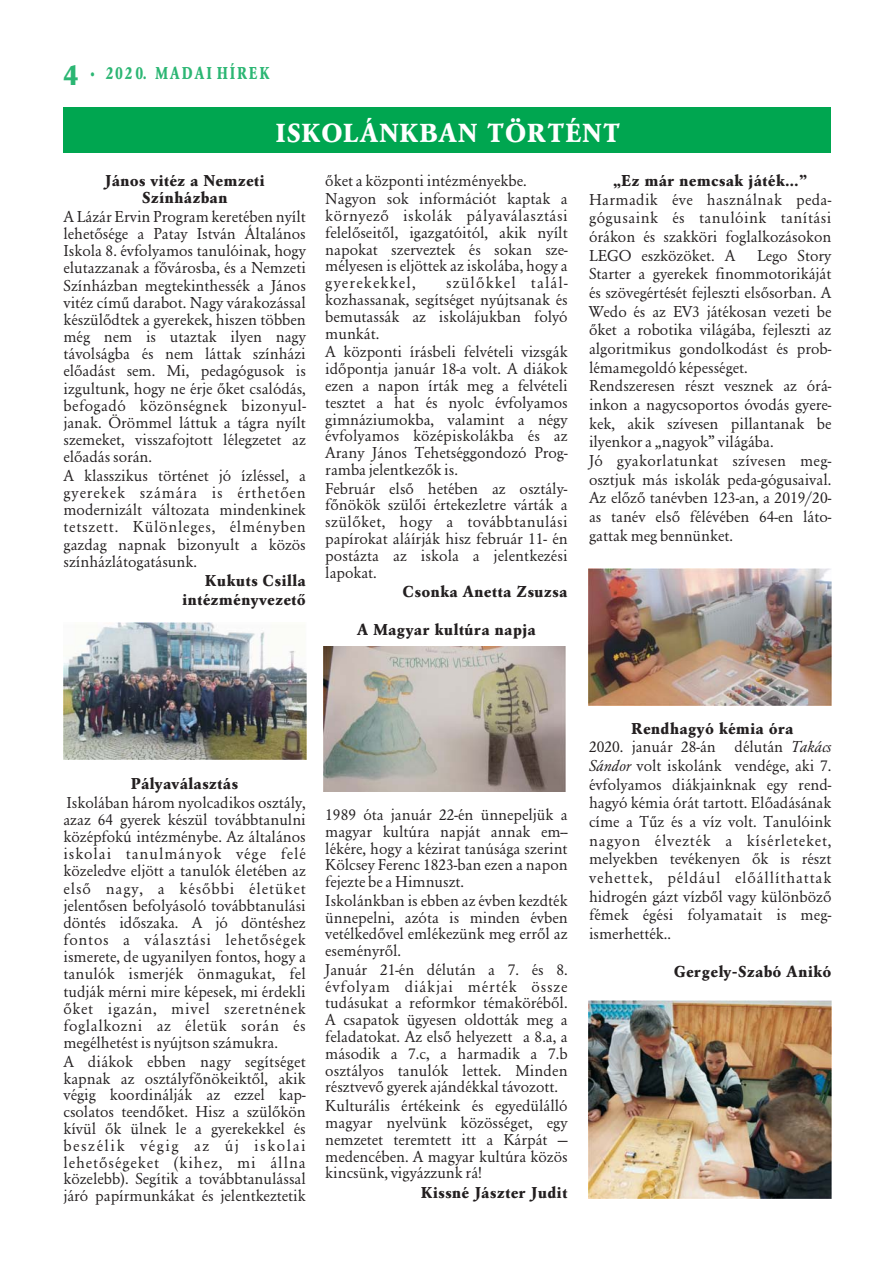
<style>
.page{position:relative;width:893px;height:1263px;background:#fff}
.page>*{position:absolute;margin:0;border:0;box-sizing:border-box;transform-origin:0 0}
.t1{font:36px "H Garamond Normal";color:#2bb673;scale:.8 1}
.t2{font:700 27.3px "H Garamond Normal";color:#fff}
.t3{font:700 18px "H Garamond Normal";letter-spacing:.11em;color:#2bb673;scale:.8 1}
.t4{font:16.5px/16.8px "H Garamond Normal";color:#231f20;text-align:justify}
.t5{font:700 16.5px/17.1px "H Garamond Normal";color:#231f20;text-align:center}
.s1{font-size:30px}
.s2{font-weight:700}
.s3{font-style:italic}
</style>
<div class="page">
<div style="left:63px;top:107px;width:768px;height:46px;background:#00a650"></div>
<img style="left:63px;top:622px;width:243px;height:137px">
<img style="left:589px;top:568px;width:242px;height:137px">
<img style="left:589px;top:1000px;width:243px;height:198px">
<img style="left:323px;top:647px;width:243px;height:144px">
<p class="t3" style="left:62px;top:66px;width:261px"><span class="s1">4</span> 2020. MADAI HÍREK</p>
<h1 class="t1" style="left:90px;top:50px;width:9px">.</h1>
<h2 class="t2" style="left:275px;top:122px;width:347px">ISKOLÁNKBAN TÖRTÉNT</h2>
<p class="t5" style="left:104px;top:173px;width:162px">János vitéz a Nemzeti<br>Színházban</p>
<p class="t4" style="left:63px;top:209px;width:244px">A Lázár Ervin Program keretében nyílt lehetõsége a Patay István Általános Iskola 8. évfolyamos tanulóinak, hogy elutazzanak a fõvárosba, és a Nemzeti Színházban megtekinthessék a János vitéz címû darabot. Nagy várakozással készülõdtek a gyerekek, hiszen többen még nem is utaztak ilyen nagy távolságba és nem láttak színházi elõadást sem. Mi, pedagógusok is izgultunk, hogy ne érje õket csalódás, befogadó közönségnek bizonyul&shy;janak. Örömmel láttuk a tágra nyílt szemeket, visszafojtott lélegzetet az elõadás során.</p>
<p class="t4" style="left:63px;top:468px;width:244px">A klasszikus történet jó ízléssel, a gyerekek számára is érthetõen modernizált változata mindenkinek tetszett. Különleges, élményben gazdag napnak bizonyult a közös színházlátogatásunk.</p>
<p class="t5" style="left:182px;top:572px;width:125px;line-height:19.2px;text-align:right">Kukuts Csilla intézményvezetõ</p>
<p class="t4" style="left:325px;top:172px;width:244px;line-height:18.6px">õket a központi intézményekbe.<br>Nagyon sok információt kaptak a</p>
<p class="t4" style="left:325px;top:209px;width:244px">környezõ iskolák pályaválasztási felelõseitõl, igazgatóitól, akik nyílt napokat szerveztek és sokan sze&shy;mélyesen is eljöttek az iskolába, hogy a gyerekekkel,</p>
<p class="t4" style="left:325px;top:276px;width:244px;text-indent:121px">szülõkkel talál&shy;kozhassanak, segítséget nyújtsanak és bemutassák az iskolájukban folyó munkát.</p>
<p class="t4" style="left:325px;top:345px;width:244px">A központi írásbeli felvételi vizsgák idõpontja január 18-a volt. A diákok ezen a napon írták meg a felvételi tesztet a hat és nyolc évfolyamos gimnáziumokba, valamint a négy évfolyamos középiskolákba és az Arany János Tehetséggondozó Prog&shy;ramba jelentkezõk is.</p>
<p class="t4" style="left:325px;top:481px;width:244px">Február elsõ hetében az osztály&shy;fõnökök szülõi értekezletre várták a szülõket, hogy a továbbtanulási papírokat aláírják hisz február 11- én postázta az iskola a jelentkezési lapokat.</p>
<p class="t5" style="left:403px;top:584px;width:167px">Csonka Anetta Zsuzsa</p>
<p class="t5" style="left:357px;top:622px;width:181px">A Magyar kultúra napja</p>
<p class="t5" style="left:612px;top:173px;width:197px">„Ez már nemcsak játék…”</p>
<p class="t4" style="left:589px;top:191px;width:244px;line-height:18.6px">Harmadik éve használnak peda&shy;gógusaink és tanulóink tanítási órákon és szakköri foglalkozásokon LEGO eszközöket. A</p>
<p class="t4" style="left:589px;top:247px;width:244px;line-height:18.6px;text-align:left;text-indent:168px">Lego Story Starter a gyerekek finommotorikáját és szövegértését fejleszti elsõsorban. A Wedo és az EV3 játékosan vezeti be õket a robotika világába, fejleszti az algoritmikus gondolkodást és prob&shy;lémamegoldó képességet.<br>Rendszeresen részt vesznek az órá&shy;inkon a nagycsoportos óvodás gyere&shy;kek, akik szívesen pillantanak be ilyenkor a „nagyok” világába.<br>Jó gyakorlatunkat szívesen meg&shy;osztjuk más iskolák peda-gógusaival.<br>Az elõzõ tanévben 123-an, a 2019/20- as tanév elsõ félévében 64-en láto&shy;gattak meg bennünket.</p>
<p class="t5" style="left:131px;top:776px;width:109px">Pályaválasztás</p>
<p class="t4" style="left:63px;top:795px;width:244px">Iskolában három nyolcadikos osztály, azaz 64 gyerek készül továbbtanulni középfokú intézménybe. Az általános iskolai tanulmányok vége felé közeledve eljött a tanulók életében az elsõ nagy, a késõbbi életüket jelentõsen befolyásoló továbbtanulási döntés idõszaka. A jó döntéshez fontos a választási lehetõségek ismerete, de ugyanilyen fontos, hogy a tanulók ismerjék önmagukat, fel tudják mérni mire képesek, mi érdekli õket igazán, mivel szeretnének foglalkozni az életük során és megélhetést is nyújtson számukra.</p>
<p class="t4" style="left:63px;top:1054px;width:244px">A diákok ebben nagy segítséget kapnak az osztályfõnökeiktõl, akik végig koordinálják az ezzel kap&shy;csolatos teendõket. Hisz a szülõkön kívül õk ülnek le a gyerekekkel és beszélik végig az új iskolai lehetõségeket (kihez, mi állna közelebb). Segítik a továbbtanulással járó papírmunkákat és jelentkeztetik</p>
<p class="t4" style="left:325px;top:807px;width:244px">1989 óta január 22-én ünnepeljük a magyar kultúra napját annak em-- lékére, hogy a kézirat tanúsága szerint Kölcsey Ferenc 1823-ban ezen a napon fejezte be a Himnuszt.</p>
<p class="t4" style="left:325px;top:893px;width:244px">Iskolánkban is ebben az évben kezdték ünnepelni, azóta is minden évben vetélkedõvel emlékezünk meg errõl az eseményrõl.</p>
<p class="t4" style="left:325px;top:962px;width:244px">Január 21-én délután a 7. és 8. évfolyam diákjai mérték össze tudásukat a reformkor témakörébõl.<br>A csapatok ügyesen oldották meg a feladatokat. Az elsõ helyezett a 8.a, a második a 7.c, a harmadik a 7.b osztályos tanulók lettek. Minden résztvevõ gyerek ajándékkal távozott.</p>
<p class="t4" style="left:325px;top:1099px;width:244px">Kulturális értékeink és egyedülálló magyar nyelvünk közösséget, egy nemzetet teremtett itt a Kárpát – medencében. A magyar kultúra közös kincsünk, vigyázzunk rá!</p>
<p class="t5" style="left:421px;top:1185px;width:148px">Kissné Jászter Judit</p>
<p class="t4" style="left:589px;top:720px;width:244px;line-height:18.8px;text-align:left;text-indent:42px"><span class="s2">Rendhagyó kémia óra<br></span>2020. január 28-án délután <span class="s3">Takács<br>Sándor</span> volt iskolánk vendége, aki 7. évfolyamos diákjainknak egy rend&shy;hagyó kémia órát tartott. Elõadásának címe a Tûz és a víz volt. Tanulóink nagyon élvezték a kísérleteket, melyekben tevékenyen õk is részt vehettek, például elõállíthattak hidrogén gázt vízbõl vagy különbözõ fémek égési folyamatait is meg&shy;ismerhették..</p>
<p class="t5" style="left:674px;top:964px;width:159px">Gergely-Szabó Anikó</p>
</div>
